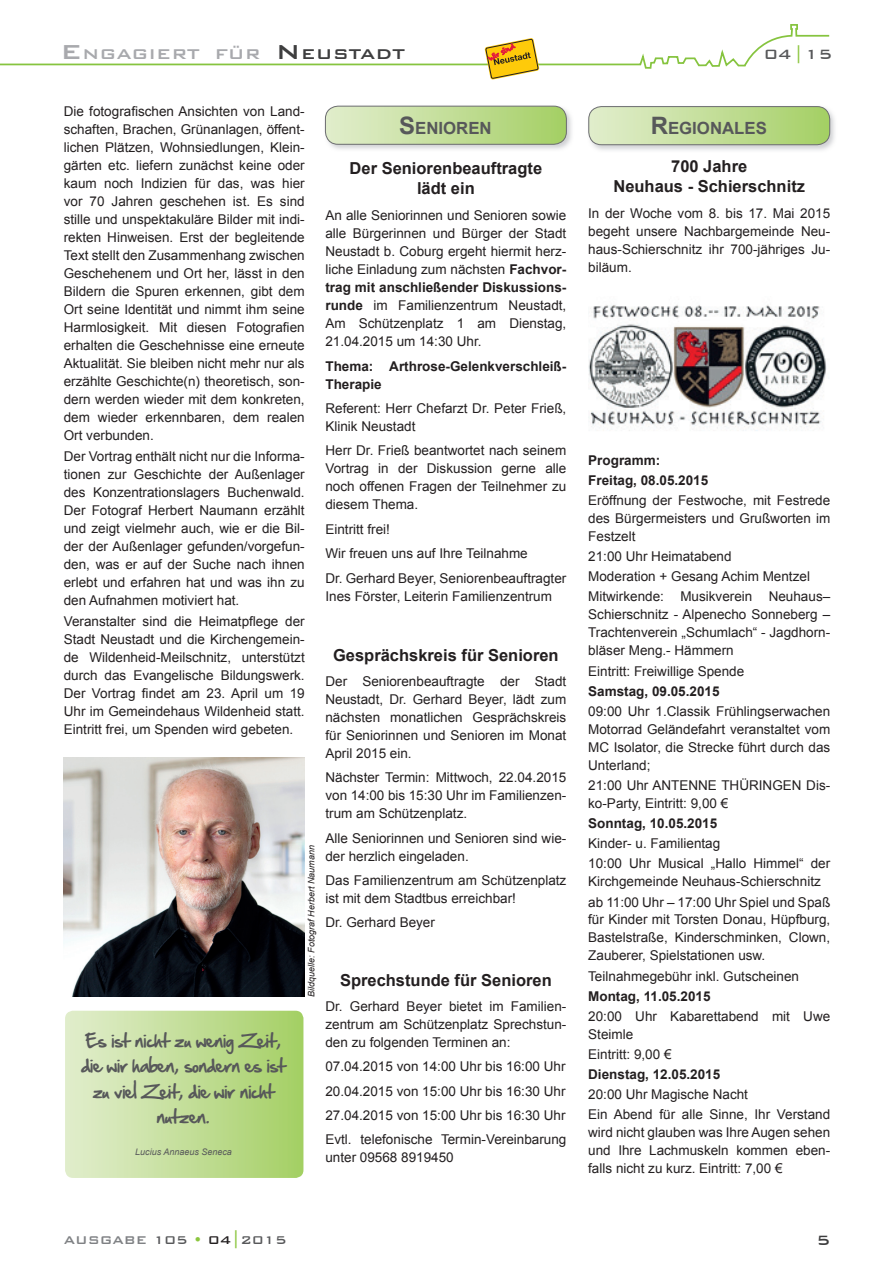
<style>
.page{position:relative;width:893px;height:1263px;background:#fff}
.page>*{position:absolute;margin:0;border:0;box-sizing:border-box;transform-origin:0 0}
.t1{font:500 18.9px "Bank Gothic BT";color:#a8a9ad;scale:1.06 1}
.t2{font:500 18px "Bank Gothic BT";color:#57585a}
.t3{font:500 18px "Bank Gothic BT";color:#3e3e3f}
.t4{font:700 16.8px "Arial";color:#57585a}
.t5{font:700 16.5px/19.8px "Arial";color:#231f20;text-align:center}
.t6{font:16.5px/25.5px "Hand Of Sean";color:#57585a;text-align:center}
.t7{font:500 15px "Bank Gothic BT";color:#808285}
.t8{font:13.5px/18px "Arial";color:#231f20;text-align:justify}
.t9{font:700 13.5px/18px "Arial";color:#231f20}
.t10{font:italic 9px "Arial";color:#231f20}
.t11{font:italic 9px "Arial";color:#57585a}
.s1{font-size:27px}
.s2{font-size:27px;color:#3e3e3f}
.s3{color:#3e3e3f}
.s4{color:#8bc63e}
.s5{font-size:24px}
.s6{font-weight:700}
.s7{color:#57585a}
.s8{color:#231f20}
.s9{font-size:18px;color:#8bc63e}
</style>
<div class="page">
<svg style="left:0;top:24px;width:830px;height:45px"></svg>
<svg style="left:485px;top:38px;width:54px;height:42px"></svg>
<img style="left:64px;top:758px;width:241px;height:239px">
<img style="left:324px;top:105px;width:248px;height:45px">
<svg style="left:325px;top:106px;width:241px;height:38px;background:#c3de9a"></svg>
<div style="left:325px;top:106px;width:241px;height:38px;border:1px solid #6c6d70;border-radius:13px"></div>
<img style="left:588px;top:106px;width:247px;height:45px">
<svg style="left:589px;top:107px;width:241px;height:38px;background:#c3de9a"></svg>
<div style="left:589px;top:107px;width:241px;height:38px;border:1px solid #6c6d70;border-radius:13px"></div>
<img style="left:588px;top:305px;width:241px;height:126px">
<svg style="left:65px;top:1011px;width:238px;height:167px;background:#c3de99"></svg>
<h1 class="t1" style="left:61px;top:44px;width:326px"><span class="s1">E</span>NGAGIERT FÜR <span class="s2">N</span><span class="s3">EUSTADT</span></h1>
<h2 class="t2" style="left:764px;top:44px;width:70px">04<span class="s4">|</span>15</h2>
<p class="t8" style="left:64px;top:103px;width:242px">Die fotografischen Ansichten von Land&shy;schaften, Brachen, Grünanlagen, öffent&shy;lichen Plätzen, Wohnsiedlungen, Klein&shy;gärten etc. liefern zunächst keine oder kaum noch Indizien für das, was hier vor 70 Jahren geschehen ist. Es sind stille und unspektakuläre Bilder mit indi&shy;rekten Hinweisen. Erst der begleitende Text stellt den Zusammenhang zwischen Geschehenem und Ort her, lässt in den Bildern die Spuren erkennen, gibt dem Ort seine Identität und nimmt ihm seine Harmlosigkeit. Mit diesen Fotografien erhalten die Geschehnisse eine erneute Aktualität. Sie bleiben nicht mehr nur als erzählte Geschichte(n) theoretisch, son&shy;dern werden wieder mit dem konkreten, dem wieder erkennbaren, dem realen Ort verbunden.</p>
<p class="t8" style="left:64px;top:448px;width:242px">Der Vortrag enthält nicht nur die Informa&shy;tionen zur Geschichte der Außenlager des Konzentrationslagers Buchenwald.<br>Der Fotograf Herbert Naumann erzählt und zeigt vielmehr auch, wie er die Bil&shy;der der Außenlager gefunden/vorgefun&shy;den, was er auf der Suche nach ihnen erlebt und erfahren hat und was ihn zu den Aufnahmen motiviert hat.</p>
<p class="t8" style="left:64px;top:613px;width:242px">Veranstalter sind die Heimatpflege der Stadt Neustadt und die Kirchengemein&shy;de Wildenheid-Meilschnitz, unterstützt durch das Evangelische Bildungswerk.<br>Der Vortrag findet am 23. April um 19<br>Uhr im Gemeindehaus Wildenheid statt.<br>Eintritt frei, um Spenden wird gebeten.</p>
<p class="t6" style="left:81px;top:1027px;width:206px">Es ist nicht zu wenig Zeit, die wir haben, sondern es ist zu viel Zeit, die wir nicht nutzen.</p>
<p class="t11" style="left:135px;top:1146px;width:98px">Lucius Annaeus Seneca</p>
<p class="t10" style="left:305px;top:997px;width:153px;rotate:-90deg">Bildquelle: Fotograf Herbert Naumann</p>
<p class="t4" style="left:399px;top:117px;width:94px"><span class="s5">S</span>ENIOREN</p>
<p class="t5" style="left:350px;top:159px;width:194px">Der Seniorenbeauftragte lädt ein</p>
<p class="t8" style="left:325px;top:207px;width:242px">An alle Seniorinnen und Senioren sowie alle Bürgerinnen und Bürger der Stadt Neustadt b. Coburg ergeht hiermit herz&shy;liche Einladung zum nächsten <span class="s6">Fachvor&shy;trag mit anschließender Diskussions&shy;runde</span> im Familienzentrum Neustadt, Am Schützenplatz 1 am Dienstag, 21.04.2015 um 14:30 Uhr.</p>
<p class="t9" style="left:325px;top:357px;width:242px">Thema: Arthrose-Gelenkverschleiß-<br>Therapie</p>
<p class="t8" style="left:325px;top:399px;width:242px">Referent: Herr Chefarzt Dr. Peter Frieß,<br>Klinik Neustadt</p>
<p class="t8" style="left:325px;top:442px;width:242px">Herr Dr. Frieß beantwortet nach seinem Vortrag in der Diskussion gerne alle noch offenen Fragen der Teilnehmer zu diesem Thema.</p>
<p class="t8" style="left:325px;top:517px;width:242px;line-height:24.5px;text-align:left">Eintritt frei!<br>Wir freuen uns auf Ihre Teilnahme<br>Dr. Gerhard Beyer, Seniorenbeauftragter</p>
<p class="t8" style="left:325px;top:587px;width:228px">Ines Förster, Leiterin Familienzentrum</p>
<p class="t5" style="left:333px;top:646px;width:227px">Gesprächskreis für Senioren</p>
<p class="t8" style="left:325px;top:672px;width:242px">Der Seniorenbeauftragte der Stadt Neustadt, Dr. Gerhard Beyer, lädt zum nächsten monatlichen Gesprächskreis für Seniorinnen und Senioren im Monat April 2015 ein.</p>
<p class="t8" style="left:325px;top:768px;width:242px">Nächster Termin: Mittwoch, 22.04.2015 von 14:00 bis 15:30 Uhr im Familienzen&shy;trum am Schützenplatz.</p>
<p class="t8" style="left:325px;top:829px;width:242px">Alle Seniorinnen und Senioren sind wie&shy;der herzlich eingeladen.</p>
<p class="t8" style="left:325px;top:871px;width:242px">Das Familienzentrum am Schützenplatz ist mit dem Stadtbus erreichbar!</p>
<p class="t8" style="left:325px;top:914px;width:111px">Dr. Gerhard Beyer</p>
<p class="t5" style="left:340px;top:971px;width:213px">Sprechstunde für Senioren</p>
<p class="t8" style="left:325px;top:997px;width:242px">Dr. Gerhard Beyer bietet im Familien&shy;zentrum am Schützenplatz Sprechstun&shy;den zu folgenden Terminen an:</p>
<p class="t8" style="left:325px;top:1054px;width:242px;line-height:24.5px">07.04.2015 von 14:00 Uhr bis 16:00 Uhr 20.04.2015 von 15:00 Uhr bis 16:30 Uhr 27.04.2015 von 15:00 Uhr bis 16:30 Uhr Evtl. telefonische Termin-Vereinbarung</p>
<p class="t8" style="left:325px;top:1149px;width:130px">unter 09568 8919450</p>
<p class="t4" style="left:651px;top:117px;width:118px"><span class="s5">R</span>EGIONALES</p>
<p class="t5" style="left:613px;top:157px;width:193px">700 Jahre<br>Neuhaus - Schierschnitz</p>
<p class="t8" style="left:588px;top:204px;width:244px">In der Woche vom 8. bis 17. Mai 2015 begeht unsere Nachbargemeinde Neu&shy;haus-Schierschnitz ihr 700-jähriges Ju&shy;biläum.</p>
<p class="t9" style="left:588px;top:450px;width:122px;line-height:20.1px">Programm:<br>Freitag, 08.05.2015</p>
<p class="t8" style="left:588px;top:491px;width:244px">Eröffnung der Festwoche, mit Festrede des Bürgermeisters und Grußworten im Festzelt</p>
<p class="t8" style="left:588px;top:546px;width:243px;line-height:20.1px;text-align:left">21:00 Uhr Heimatabend<br>Moderation + Gesang Achim Mentzel<br>Mitwirkende: Musikverein Neuhaus–</p>
<p class="t8" style="left:588px;top:606px;width:244px">Schierschnitz - Alpenecho Sonneberg – Trachtenverein „Schumlach“ - Jagdhorn&shy;bläser Meng.- Hämmern</p>
<p class="t8" style="left:588px;top:662px;width:158px">Eintritt: Freiwillige Spende</p>
<p class="t9" style="left:588px;top:682px;width:133px">Samstag, 09.05.2015</p>
<p class="t8" style="left:588px;top:702px;width:244px">09:00 Uhr 1.Classik Frühlingserwachen Motorrad Geländefahrt veranstaltet vom MC Isolator, die Strecke führt durch das Unterland;</p>
<p class="t8" style="left:588px;top:776px;width:244px">21:00 Uhr ANTENNE THÜRINGEN Dis&shy;ko-Party, Eintritt: 9,00 €</p>
<p class="t9" style="left:588px;top:815px;width:131px">Sonntag, 10.05.2015</p>
<p class="t8" style="left:588px;top:833px;width:243px;line-height:20.1px">Kinder- u. Familientag<br>10:00 Uhr Musical „Hallo Himmel“ der</p>
<p class="t8" style="left:588px;top:872px;width:243px;line-height:20.1px">Kirchgemeinde Neuhaus-Schierschnitz ab 11:00 Uhr – 17:00 Uhr Spiel und Spaß</p>
<p class="t8" style="left:588px;top:911px;width:244px">für Kinder mit Torsten Donau, Hüpfburg, Bastelstraße, Kinderschminken, Clown, Zauberer, Spielstationen usw.</p>
<p class="t8" style="left:588px;top:967px;width:212px">Teilnahmegebühr inkl. Gutscheinen</p>
<p class="t9" style="left:588px;top:987px;width:124px">Montag, 11.05.2015</p>
<p class="t8" style="left:588px;top:1007px;width:243px">20:00 Uhr Kabarettabend mit Uwe<br>Steimle</p>
<p class="t8" style="left:588px;top:1045px;width:85px">Eintritt: 9,00 €</p>
<p class="t9" style="left:588px;top:1066px;width:134px">Dienstag, 12.05.2015</p>
<p class="t8" style="left:588px;top:1084px;width:243px;line-height:20.1px">20:00 Uhr Magische Nacht<br>Ein Abend für alle Sinne, Ihr Verstand</p>
<p class="t8" style="left:588px;top:1124px;width:244px">wird nicht glauben was Ihre Augen sehen und Ihre Lachmuskeln kommen eben&shy;falls nicht zu kurz. Eintritt: 7,00 €</p>
<p class="t7" style="left:64px;top:1231px;width:225px">AUSGABE <span class="s7">105</span> <span class="s4">•</span> <span class="s8">04</span><span class="s9">|</span><span class="s7">2015</span></p>
<h2 class="t3" style="left:816px;top:1230px;width:15px">5</h2>
</div>
